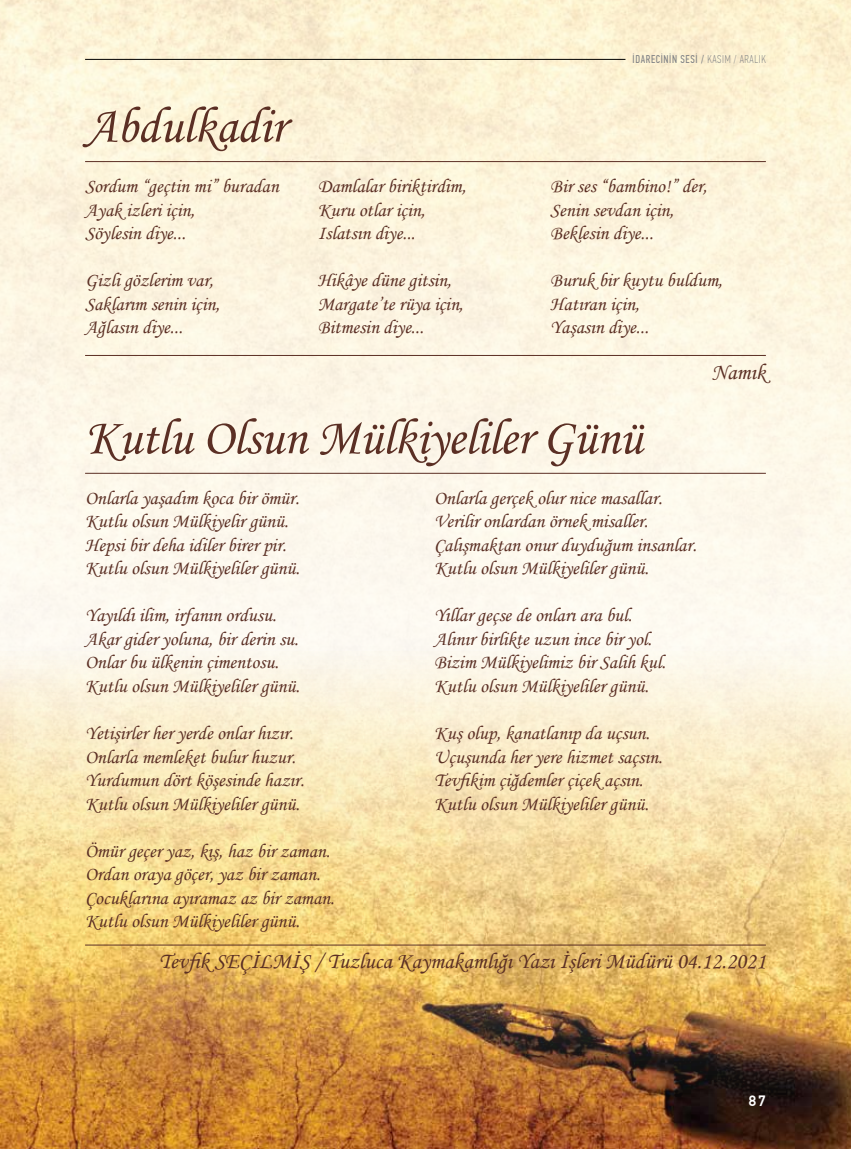
<style>
.page{position:relative;width:851px;height:1149px;background:#fff}
.page>*{position:absolute;margin:0;border:0;box-sizing:border-box;transform-origin:0 0}
.t1{font:51px "Monotype Corsiva";letter-spacing:-.01em;color:#5b2f24}
.t2{font:22.5px "Monotype Corsiva";color:#5b2f24}
.t3{font:19.5px/23.5px "Monotype Corsiva";color:#5b2f24}
.t4{font:500 15px "PF Din Text Pro";color:#fff}
.t5{font:11.25px "PF Din Text Comp Pro";letter-spacing:.055em;color:#808285}
.s1{font-weight:100}
</style>
<div class="page">
<img style="left:0;top:991px;width:850px;height:157px">
<img style="left:0;top:0;width:850px;height:991px">
<hr style="left:85px;top:59px;width:540px;height:1px;background:#000">
<hr style="left:85px;top:161px;width:680px;height:1px;background:#5b2f24">
<hr style="left:85px;top:473px;width:680px;height:1px;background:#5b2f24">
<hr style="left:85px;top:355px;width:680px;height:1px;background:#5b2f24">
<hr style="left:85px;top:944px;width:680px;height:1px;background:#5b2f24">
<h1 class="t1" style="left:85px;top:95px;width:202px">Abdulkadir</h1>
<p class="t3" style="left:85px;top:174px;width:195px">Sordum “geçtin mi” buradan<br>Ayak izleri için,<br>Söylesin diye...</p>
<p class="t3" style="left:85px;top:268px;width:136px">Gizli gözlerim var,<br>Saklarım senin için,<br>Ağlasın diye...</p>
<p class="t3" style="left:317px;top:174px;width:150px">Damlalar biriktirdim,<br>Kuru otlar için,<br>Islatsın diye...</p>
<p class="t3" style="left:317px;top:268px;width:147px">Hikâye düne gitsin,<br>Margate’te rüya için,<br>Bitmesin diye...</p>
<p class="t5" style="left:632px;top:53px;width:135px">İDARECİNİN SESİ / <span class="s1">KASIM / ARALIK</span></p>
<p class="t3" style="left:550px;top:174px;width:158px">Bir ses “bambino!” der,<br>Senin sevdan için,<br>Beklesin diye...</p>
<p class="t3" style="left:550px;top:268px;width:173px">Buruk bir kuytu buldum,<br>Hatıran için,<br>Yaşasın diye...</p>
<p class="t2" style="left:711px;top:358px;width:56px">Namık</p>
<h1 class="t1" style="left:85px;top:406px;width:558px">Kutlu Olsun Mülkiyeliler Günü</h1>
<p class="t3" style="left:85px;top:486px;width:216px">Onlarla yaşadım koca bir ömür.<br>Kutlu olsun Mülkiyelir günü.<br>Hepsi bir deha idiler birer pir.<br>Kutlu olsun Mülkiyeliler günü.</p>
<p class="t3" style="left:85px;top:603px;width:216px">Yayıldı ilim, irfanın ordusu.<br>Akar gider yoluna, bir derin su.<br>Onlar bu ülkenin çimentosu.<br>Kutlu olsun Mülkiyeliler günü.</p>
<p class="t3" style="left:85px;top:721px;width:221px">Yetişirler her yerde onlar hızır.<br>Onlarla memleket bulur huzur.<br>Yurdumun dört köşesinde hazır.<br>Kutlu olsun Mülkiyeliler günü.</p>
<p class="t3" style="left:85px;top:838px;width:251px">Ömür geçer yaz, kış, haz bir zaman.<br>Ordan oraya göçer, yaz bir zaman.<br>Çocuklarına ayıramaz az bir zaman.<br>Kutlu olsun Mülkiyeliler günü.</p>
<p class="t3" style="left:434px;top:486px;width:264px">Onlarla gerçek olur nice masallar.<br>Verilir onlardan örnek misaller.<br>Çalışmaktan onur duyduğum insanlar.<br>Kutlu olsun Mülkiyeliler günü.</p>
<p class="t3" style="left:434px;top:603px;width:233px">Yıllar geçse de onları ara bul.<br>Alınır birlikte uzun ince bir yol.<br>Bizim Mülkiyelimiz bir Salih kul.<br>Kutlu olsun Mülkiyeliler günü.</p>
<p class="t3" style="left:434px;top:721px;width:230px">Kuş olup, kanatlanıp da uçsun.<br>Uçuşunda her yere hizmet saçsın.<br>Tevfikim çiğdemler çiçek açsın.<br>Kutlu olsun Mülkiyeliler günü.</p>
<p class="t2" style="left:159px;top:947px;width:608px">Tevfik SEÇİLMİŞ / Tuzluca Kaymakamlığı Yazı İşleri Müdürü 04.12.2021</p>
<p class="t4" style="left:748px;top:1091px;width:19px">87</p>
</div>
